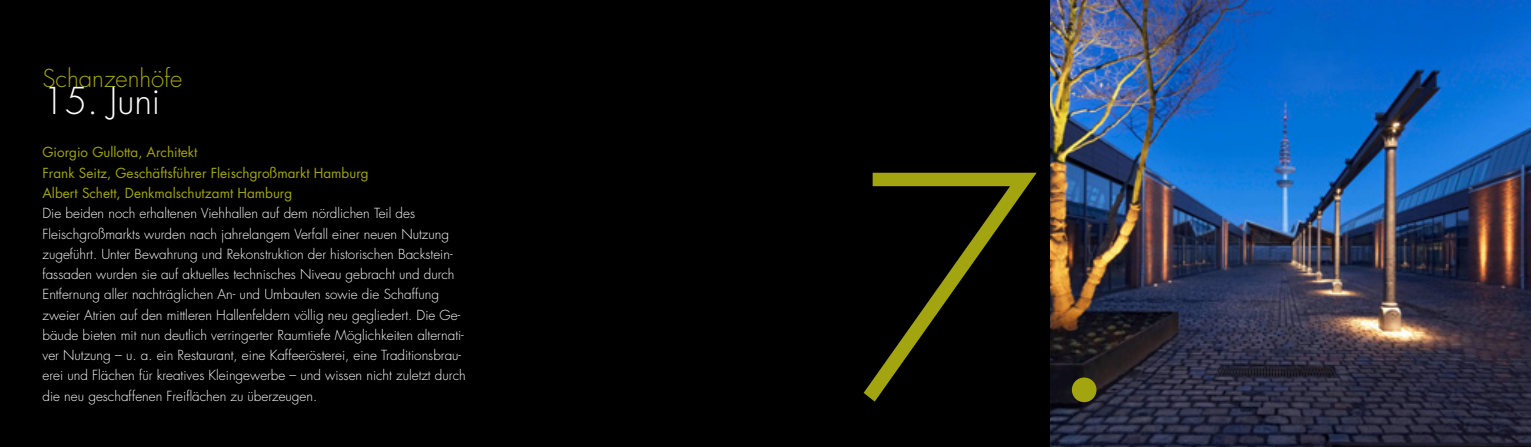
<style>
.page{position:relative;width:1531px;height:447px;background:#fff}
.page>*{position:absolute;margin:0;border:0;box-sizing:border-box;transform-origin:0 0}
.t1{font:300 300px "Futura";color:#a3a510}
.t2{font:300 36px "Futura";color:#fff}
.t3{font:300 24px "Futura";color:#a3a510}
.t4{font:300 13.5px/20.2px "Futura";color:#fff}
.t5{font:13.5px/20.2px "Futura";color:#a3a510}
</style>
<div class="page">
<div style="left:0;top:0;width:1531px;height:446px;background:#000"></div>
<img style="left:1050px;top:0;width:481px;height:446px">
<h3 class="t3" style="left:43px;top:62px;width:141px">Schanzenhöfe</h3>
<h2 class="t2" style="left:43px;top:77px;width:119px">15. Juni</h2>
<p class="t5" style="left:43px;top:142px;width:328px">Giorgio Gullotta, Architekt<br>Frank Seitz, Geschäftsführer Fleischgroßmarkt Hamburg<br>Albert Schett, Denkmalschutzamt Hamburg</p>
<p class="t4" style="left:43px;top:203px;width:425px">Die beiden noch erhaltenen Viehhallen auf dem nördlichen Teil des Fleischgroßmarkts wurden nach jahrelangem Verfall einer neuen Nutzung zugeführt. Unter Bewahrung und Rekonstruktion der historischen Backstein&shy;fassaden wurden sie auf aktuelles technisches Niveau gebracht und durch Entfernung aller nachträglichen An- und Umbauten sowie die Schaffung zweier Atrien auf den mittleren Hallenfeldern völlig neu gegliedert. Die Ge&shy;bäude bieten mit nun deutlich verringerter Raumtiefe Möglichkeiten alternati&shy;ver Nutzung – u. a. ein Restaurant, eine Kaffeerösterei, eine Traditionsbrau&shy;erei und Flächen für kreatives Kleingewerbe – und wissen nicht zuletzt durch die neu geschaffenen Freiflächen zu überzeugen.</p>
<h1 class="t1" style="left:851px;top:97px;width:280px">7.</h1>
</div>
